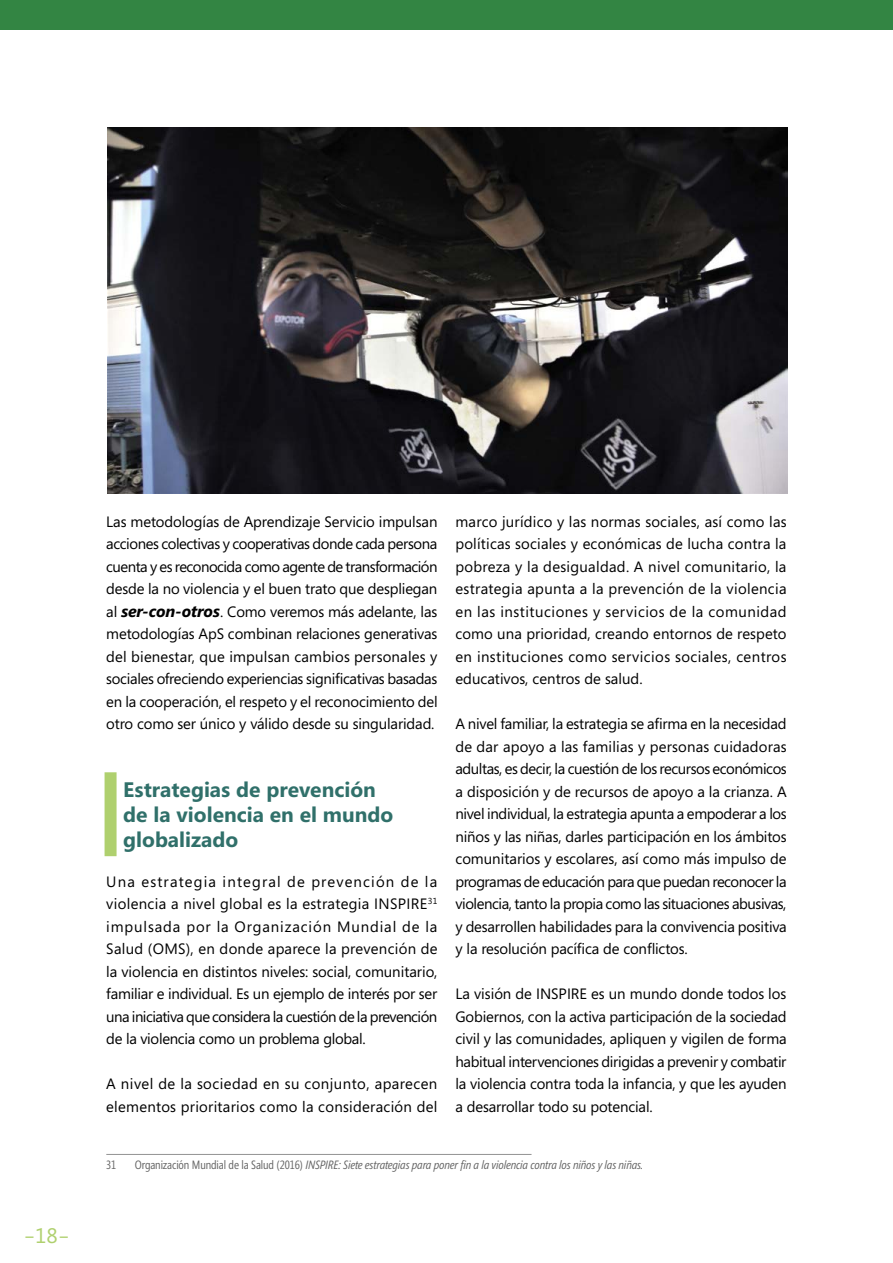
<style>
.page{position:relative;width:893px;height:1263px;background:#fff}
.page>*{position:absolute;margin:0;border:0;box-sizing:border-box;transform-origin:0 0}
.t1{font:300 30px "Segoe";color:#afd06e}
.t2{font:700 21px/25.2px "Segoe";color:#30706a}
.t3{font:15px/22.5px "Segoe";letter-spacing:-.01em;color:#000;text-align:justify}
.t4{font:15px/22.5px "Segoe";letter-spacing:.02em;color:#000}
.t5{font:italic 12px "Segoe Condensed";letter-spacing:-.01em;color:#636363}
.t6{font:12px "Segoe Condensed";color:#636363}
.s1{font-weight:400;font-size:21px}
.s2{font-weight:700;font-style:italic;font-size:16.5px}
.s3{font-style:normal}
</style>
<div class="page">
<div style="left:0;top:0;width:893px;height:30px;background:#338543"></div>
<div style="left:105px;top:772px;width:12px;height:84px;background:#afd06e"></div>
<hr style="left:106px;top:1154px;width:425px;height:1px;background:#939393">
<hr style="left:892px;top:0;width:1px;height:175px;background:#afd06e">
<img style="left:107px;top:128px;width:680px;height:365px">
<h1 class="t1" style="left:23px;top:1218px;width:48px">-<span class="s1">18</span>-</h1>
<p class="t3" style="left:106px;top:510px;width:333px">Las metodologías de Aprendizaje Servicio impulsan acciones colectivas y cooperativas donde cada persona cuenta y es reconocida como agente de transformación desde la no violencia y el buen trato que despliegan al <span class="s2">ser-con-otros</span>. Como veremos más adelante, las metodologías ApS combinan relaciones generativas del bienestar, que impulsan cambios personales y sociales ofreciendo experiencias significativas basadas en la cooperación, el respeto y el reconocimiento del otro como ser único y válido desde su singularidad.</p>
<h2 class="t2" style="left:123px;top:776px;width:272px">Estrategias de prevención de la violencia en el mundo globalizado</h2>
<p class="t3" style="left:106px;top:870px;width:333px">Una estrategia integral de prevención de la violencia a nivel global es la estrategia INSPIRE<sup>31 </sup>impulsada por la Organización Mundial de la Salud (OMS), en donde aparece la prevención de la violencia en distintos niveles: social, comunitario, familiar e individual. Es un ejemplo de interés por ser una iniciativa que considera la cuestión de la prevención de la violencia como un problema global.</p>
<p class="t4" style="left:106px;top:1072px;width:333px">A nivel de la sociedad en su conjunto, aparecen elementos prioritarios como la consideración del</p>
<p class="t3" style="left:455px;top:510px;width:333px">marco jurídico y las normas sociales, así como las políticas sociales y económicas de lucha contra la pobreza y la desigualdad. A nivel comunitario, la estrategia apunta a la prevención de la violencia en las instituciones y servicios de la comunidad como una prioridad, creando entornos de respeto en instituciones como servicios sociales, centros educativos, centros de salud.</p>
<p class="t3" style="left:455px;top:712px;width:333px">A nivel familiar, la estrategia se afirma en la necesidad de dar apoyo a las familias y personas cuidadoras adultas, es decir, la cuestión de los recursos económicos a disposición y de recursos de apoyo a la crianza. A nivel individual, la estrategia apunta a empoderar a los niños y las niñas, darles participación en los ámbitos comunitarios y escolares, así como más impulso de programas de educación para que puedan reconocer la violencia, tanto la propia como las situaciones abusivas, y desarrollen habilidades para la convivencia positiva y la resolución pacífica de conflictos.</p>
<p class="t3" style="left:455px;top:982px;width:333px">La visión de INSPIRE es un mundo donde todos los Gobiernos, con la activa participación de la sociedad civil y las comunidades, apliquen y vigilen de forma habitual intervenciones dirigidas a prevenir y combatir la violencia contra toda la infancia, y que les ayuden a desarrollar todo su potencial.</p>
<p class="t6" style="left:106px;top:1158px;width:12px">31</p>
<p class="t5" style="left:135px;top:1158px;width:510px"><span class="s3">Organización Mundial de la Salud (2016)</span> INSPIRE: Siete estrategias para poner fin a la violencia contra los niños y las niñas.</p>
</div>
